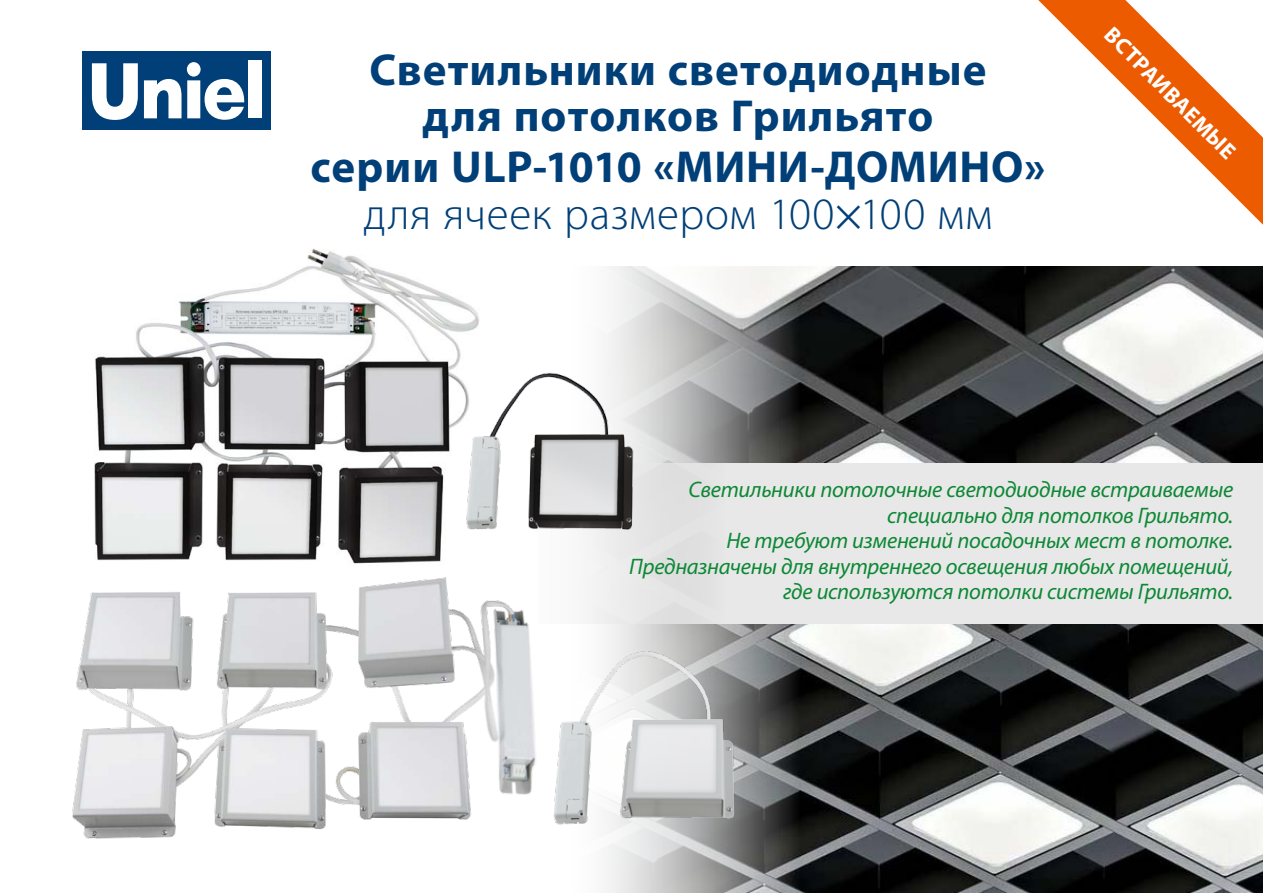
<style>
.page{position:relative;width:1263px;height:893px;background:#fff}
.page>*{position:absolute;margin:0;border:0;box-sizing:border-box;transform-origin:0 0}
.t1{font:700 45px/46.5px "Myriad Pro";letter-spacing:.025em;color:#003f77;text-align:center}
.t2{font:italic 22.5px/25.5px "Myriad Pro";letter-spacing:-.015em;color:#0d8834;text-align:right}
.t3{font:700 22.5px "Myriad Pro";color:#fff}
.s1{font-weight:300}
.s2{font-weight:400;font-stretch:condensed}
</style>
<div class="page">
<img style="left:94px;top:249px;width:385px;height:273px">
<img style="left:586px;top:266px;width:677px;height:627px">
<div style="left:538px;top:463px;width:725px;height:160px;background:#e8e8e9"></div>
<svg style="left:1013px;top:0;width:250px;height:292px"></svg>
<div style="left:82px;top:51px;width:189px;height:78px;background:#003f77"></div>
<svg style="left:92px;top:63px;width:46px;height:57px"></svg>
<svg style="left:144px;top:62px;width:100px;height:58px"></svg>
<div style="left:248px;top:61px;width:13px;height:57px;background:#fff"></div>
<img style="left:72px;top:522px;width:497px;height:317px">
<img style="left:529px;top:633px;width:239px;height:224px">
<img style="left:439px;top:341px;width:234px;height:229px">
<h1 class="t1" style="left:369px;top:45px;width:618px">Светильники светодиодные для потолков Грильято</h1>
<h1 class="t1" style="left:311px;top:142px;width:736px">серии ULP-1010 «МИНИ-ДОМИНО» <span class="s1">для ячеек размером 100</span><span class="s2">×</span><span class="s1">100 мм</span></h1>
<p class="t3" style="left:1118px;top:21px;width:177px;rotate:45deg">ВСТРАИВАЕМЫЕ</p>
<p class="t2" style="left:629px;top:477px;width:606px">Светильники потолочные светодиодные встраиваемые специально для потолков Грильято.<br>Не требуют изменений посадочных мест в потолке.<br>Предназначены для внутреннего освещения любых помещений, где используются потолки системы Грильято.</p>
</div>
